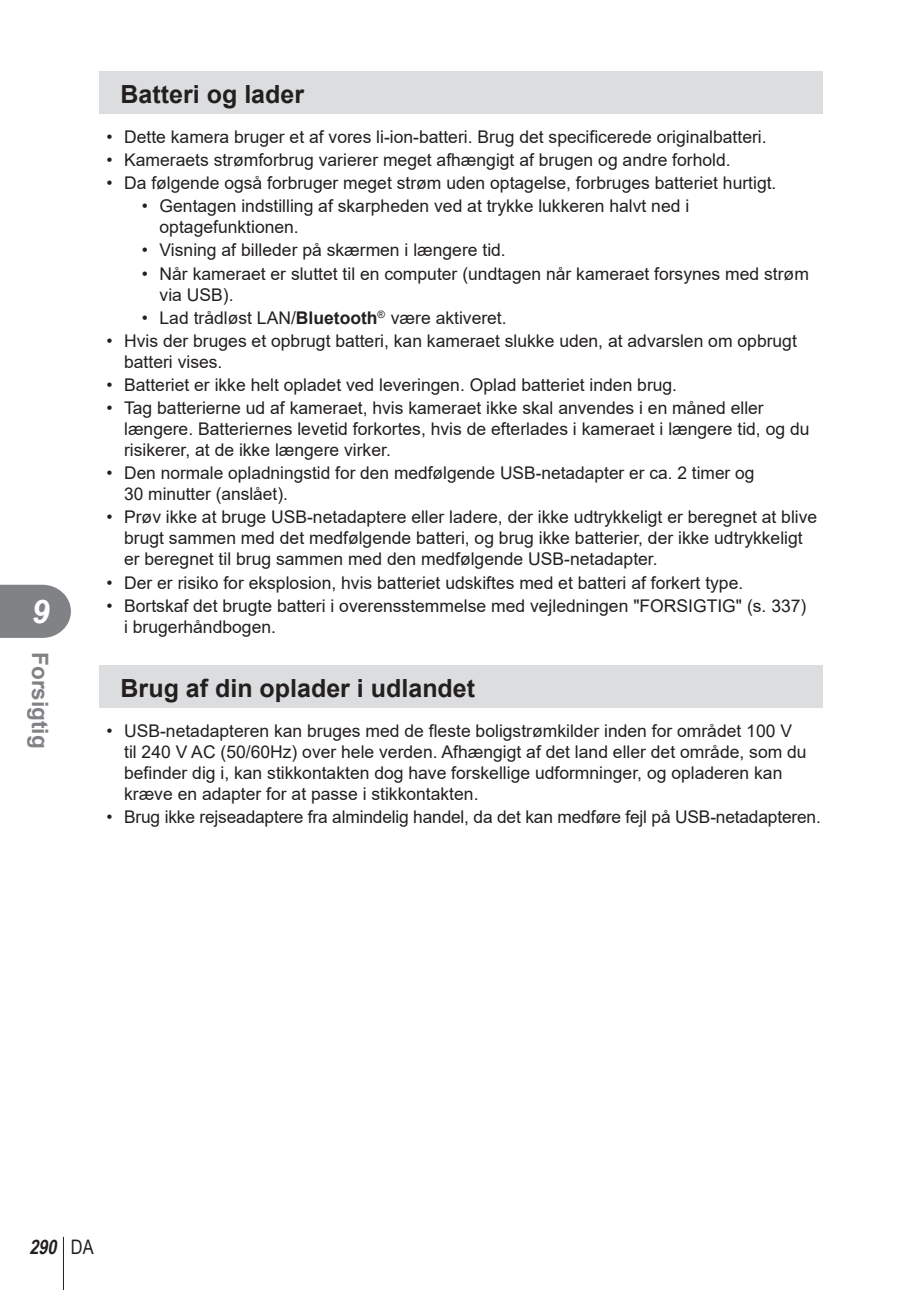
<style>
.page{position:relative;width:908px;height:1290px;background:#fff}
.page>*{position:absolute;margin:0;border:0;box-sizing:border-box;transform-origin:0 0}
.t1{font:italic 700 32.5px "Arial";color:#fff}
.t2{font:700 25px "Arial";color:#231f20}
.t3{font:700 22.5px "Arial";color:#808285}
.t4{font:italic 700 20px "Arial Narrow";color:#231f20}
.t5{font:17.5px/21px "Arial";color:#231f20}
.s1{font-weight:700}
.s2{font-weight:400;font-style:normal}
</style>
<div class="page">
<hr style="left:63px;top:1237px;width:1px;height:53px;background:#231f20">
<svg style="left:0;top:585px;width:71px;height:53px;background:#8b8c8f"></svg>
<div style="left:99px;top:71px;width:723px;height:42px;background:#dcdddf"></div>
<div style="left:99px;top:665px;width:723px;height:43px;background:#dcdddf"></div>
<h1 class="t1" style="left:32px;top:590px;width:20px">9</h1>
<p class="t3" style="left:56px;top:652px;width:98px;rotate:90deg">Forsigtig</p>
<h2 class="t2" style="left:120px;top:76px;width:185px">Batteri og lader</h2>
<p class="t5" style="left:106px;top:126px;width:661px">• Dette kamera bruger et af vores li-ion-batteri. Brug det specificerede originalbatteri.</p>
<p class="t5" style="left:106px;top:149px;width:625px">• Kameraets strømforbrug varierer meget afhængigt af brugen og andre forhold.</p>
<p class="t5" style="left:106px;top:172px;width:671px">• Da følgende også forbruger meget strøm uden optagelse, forbruges batteriet hurtigt.</p>
<p class="t5" style="left:159px;top:195px;width:531px;text-indent:-18px">• Gentagen indstilling af skarpheden ved at trykke lukkeren halvt ned i optagefunktionen.</p>
<p class="t5" style="left:142px;top:240px;width:365px">• Visning af billeder på skærmen i længere tid.</p>
<p class="t5" style="left:159px;top:263px;width:650px;text-indent:-18px">• Når kameraet er sluttet til en computer (undtagen når kameraet forsynes med strøm via USB).</p>
<p class="t5" style="left:142px;top:307px;width:366px">• Lad trådløst LAN/<span class="s1">Bluetooth</span><sup>®</sup> være aktiveret.</p>
<p class="t5" style="left:124px;top:330px;width:674px;text-indent:-18px">• Hvis der bruges et opbrugt batteri, kan kameraet slukke uden, at advarslen om opbrugt batteri vises.</p>
<p class="t5" style="left:106px;top:374px;width:572px">• Batteriet er ikke helt opladet ved leveringen. Oplad batteriet inden brug.</p>
<p class="t5" style="left:124px;top:397px;width:686px;text-indent:-18px">• Tag batterierne ud af kameraet, hvis kameraet ikke skal anvendes i en måned eller længere. Batteriernes levetid forkortes, hvis de efterlades i kameraet i længere tid, og du risikerer, at de ikke længere virker.</p>
<p class="t5" style="left:124px;top:462px;width:631px;text-indent:-18px">• Den normale opladningstid for den medfølgende USB-netadapter er ca. 2 timer og<br>30 minutter (anslået).</p>
<p class="t5" style="left:124px;top:507px;width:694px;text-indent:-18px">• Prøv ikke at bruge USB-netadaptere eller ladere, der ikke udtrykkeligt er beregnet at blive brugt sammen med det medfølgende batteri, og brug ikke batterier, der ikke udtrykkeligt er beregnet til brug sammen med den medfølgende USB-netadapter.</p>
<p class="t5" style="left:106px;top:572px;width:638px">• Der er risiko for eksplosion, hvis batteriet udskiftes med et batteri af forkert type.</p>
<p class="t5" style="left:124px;top:595px;width:683px;text-indent:-18px">• Bortskaf det brugte batteri i overensstemmelse med vejledningen "FORSIGTIG" (s. 337) i brugerhåndbogen.</p>
<h2 class="t2" style="left:120px;top:670px;width:356px">Brug af din oplader i udlandet</h2>
<p class="t5" style="left:124px;top:720px;width:683px;text-indent:-18px">• USB-netadapteren kan bruges med de fleste boligstrømkilder inden for området 100 V til 240 V AC (50/60Hz) over hele verden. Afhængigt af det land eller det område, som du befinder dig i, kan stikkontakten dog have forskellige udformninger, og opladeren kan kræve en adapter for at passe i stikkontakten.</p>
<p class="t5" style="left:106px;top:807px;width:715px">• Brug ikke rejseadaptere fra almindelig handel, da det kan medføre fejl på USB-netadapteren.</p>
<p class="t4" style="left:29px;top:1232px;width:66px">290 <span class="s2">DA</span></p>
</div>
